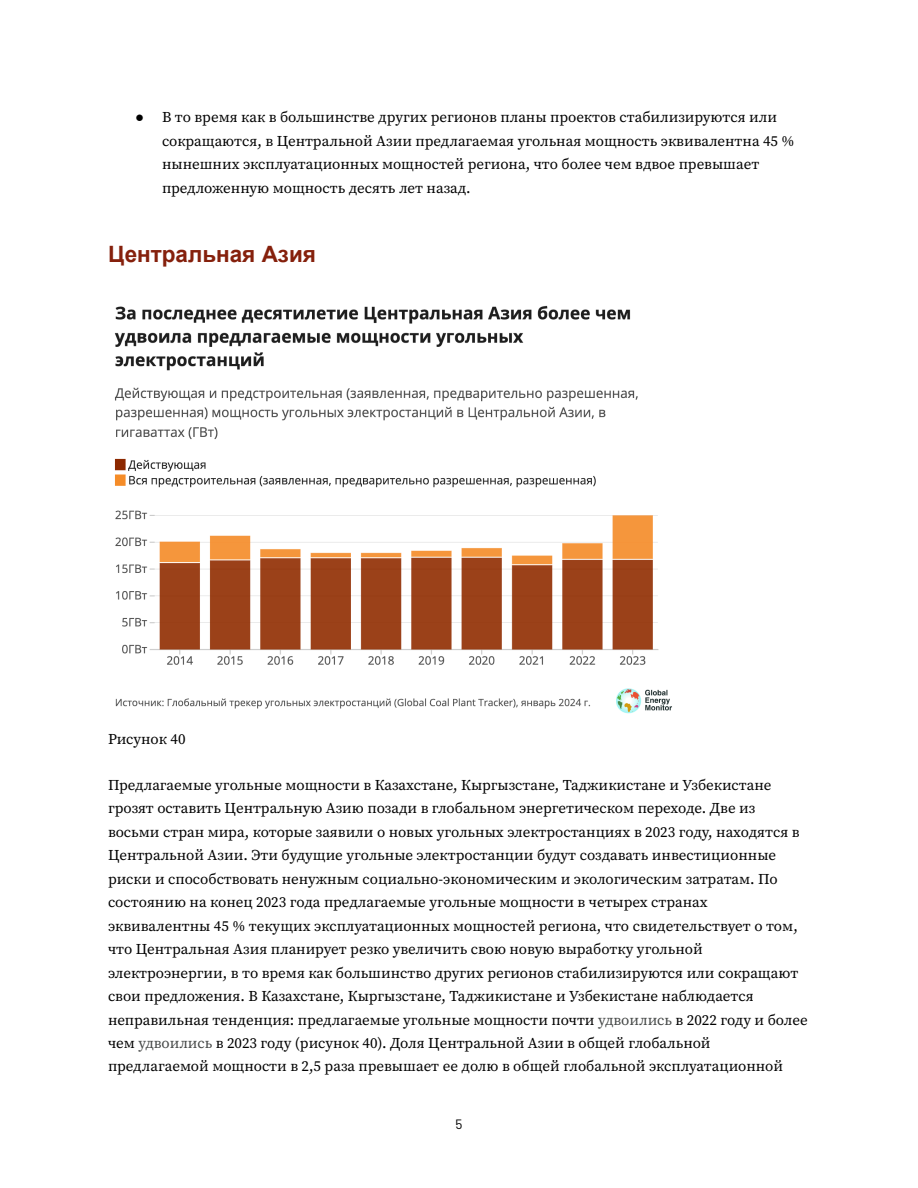
<style>
.page{position:relative;width:918px;height:1188px;background:#fff}
.page>*{position:absolute;margin:0;border:0;box-sizing:border-box;transform-origin:0 0}
.t1{font:700 22.5px "Arial";color:#85200c}
.t2{font:15px/23.5px "Source Serif Pro";color:#000}
.t3{font:13.5px "Barlow";color:#000}
.s1{font-family:"Arial"}
.s2{color:#444746}
</style>
<div class="page">
<img style="left:114px;top:305px;width:558px;height:409px">
<p class="t2" style="left:162px;top:106px;width:634px;text-indent:-27px"><span class="s1">●</span> В то время как в большинстве других регионов планы проектов стабилизируются или сокращаются, в Центральной Азии предлагаемая угольная мощность эквивалентна 45 % нынешних эксплуатационных мощностей региона, что более чем вдвое превышает предложенную мощность десять лет назад.</p>
<h1 class="t1" style="left:108px;top:242px;width:210px">Центральная Азия</h1>
<p class="t2" style="left:108px;top:728px;width:79px">Рисунок 40</p>
<p class="t2" style="left:108px;top:773px;width:701px">Предлагаемые угольные мощности в Казахстане, Кыргызстане, Таджикистане и Узбекистане грозят оставить Центральную Азию позади в глобальном энергетическом переходе. Две из восьми стран мира, которые заявили о новых угольных электростанциях в 2023 году, находятся в Центральной Азии. Эти будущие угольные электростанции будут создавать инвестиционные риски и способствовать ненужным социально-экономическим и экологическим затратам. По состоянию на конец 2023 года предлагаемые угольные мощности в четырех странах эквивалентны 45 % текущих эксплуатационных мощностей региона, что свидетельствует о том, что Центральная Азия планирует резко увеличить свою новую выработку угольной электроэнергии, в то время как большинство других регионов стабилизируются или сокращают свои предложения. В Казахстане, Кыргызстане, Таджикистане и Узбекистане наблюдается неправильная тенденция: предлагаемые угольные мощности почти <span class="s2">удвоились</span> в 2022 году и более чем <span class="s2">удвоились</span> в 2023 году (рисунок 40). Доля Центральной Азии в общей глобальной предлагаемой мощности в 2,5 раза превышает ее долю в общей глобальной эксплуатационной</p>
<p class="t3" style="left:456px;top:1115px;width:8px">5</p>
</div>
